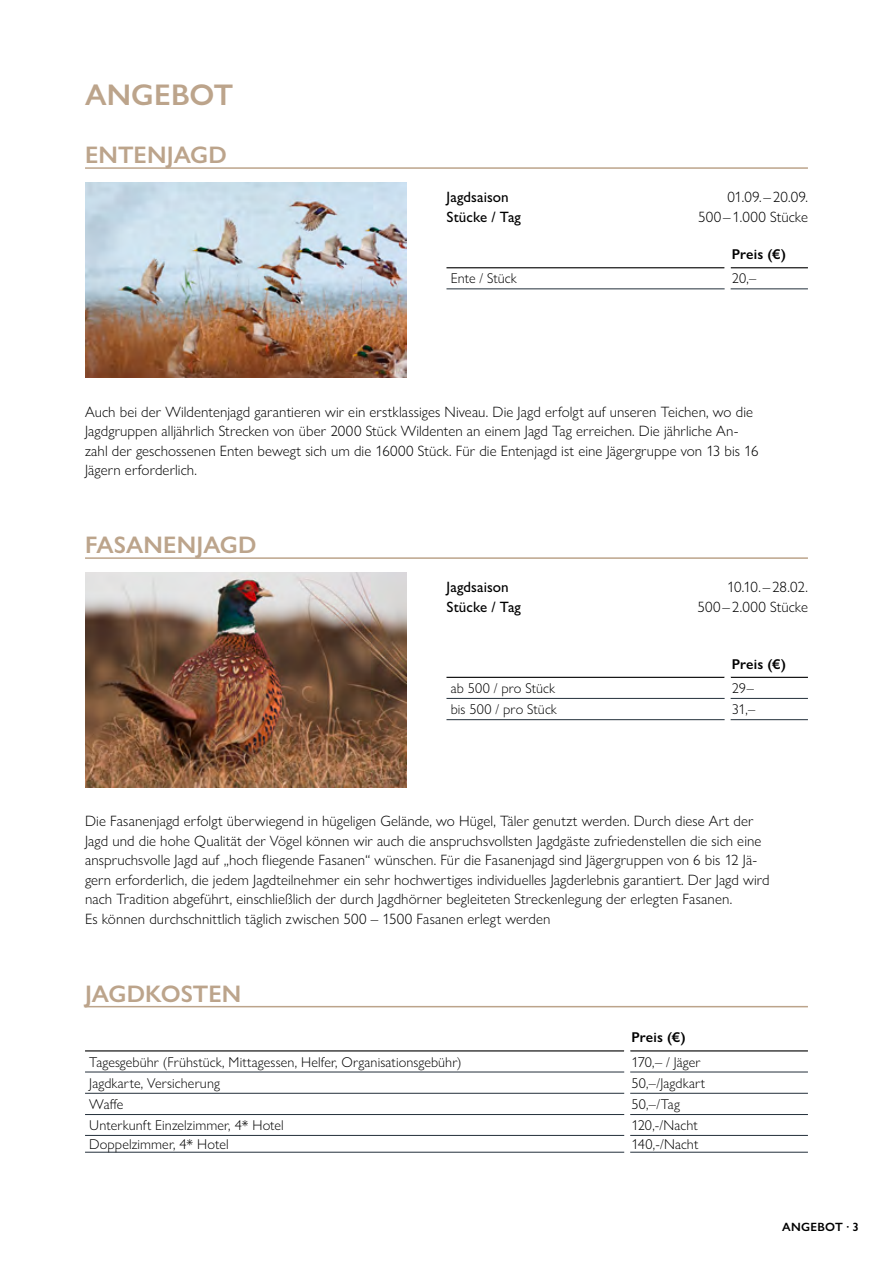
<style>
.page{position:relative;width:893px;height:1263px;background:#fff}
.page>*{position:absolute;margin:0;border:0;box-sizing:border-box;transform-origin:0 0}
.t1{font:600 30px "Gill Sans Nova";letter-spacing:.005em;color:#bca48b}
.t2{font:600 24px "Gill Sans Nova";letter-spacing:.005em;color:#bca48b}
.t3{font:300 15px/19.5px "Gill Sans Nova";letter-spacing:.005em;color:#000}
.t4{font:500 15px "Gill Sans Nova";letter-spacing:.005em;color:#000}
.t5{font:300 14.25px "Gill Sans Nova";letter-spacing:.005em;color:#000}
.t6{font:600 14.25px "Gill Sans Nova";letter-spacing:.01em;color:#000}
.t7{font:600 12px "Gill Sans Nova";color:#000}
</style>
<div class="page">
<img style="left:85px;top:573px;width:321px;height:214px">
<img style="left:85px;top:183px;width:321px;height:195px">
<hr style="left:85px;top:557px;width:723px;height:2px;background:#bca48b">
<hr style="left:85px;top:1006px;width:723px;height:1px;background:#bca48b">
<hr style="left:85px;top:167px;width:723px;height:2px;background:#bca48b">
<hr style="left:85px;top:1050px;width:539px;height:1px;background:#000">
<hr style="left:630px;top:1050px;width:178px;height:1px;background:#000">
<hr style="left:85px;top:1072px;width:539px;height:1px;background:#232f3a">
<hr style="left:630px;top:1072px;width:178px;height:1px;background:#232f3a">
<hr style="left:85px;top:1093px;width:539px;height:1px;background:#232f3a">
<hr style="left:630px;top:1093px;width:178px;height:1px;background:#232f3a">
<hr style="left:85px;top:1114px;width:539px;height:1px;background:#232f3a">
<hr style="left:630px;top:1114px;width:178px;height:1px;background:#232f3a">
<hr style="left:85px;top:1135px;width:539px;height:1px;background:#232f3a">
<hr style="left:630px;top:1135px;width:178px;height:1px;background:#232f3a">
<hr style="left:85px;top:1152px;width:539px;height:1px;background:#232f3a">
<hr style="left:630px;top:1152px;width:178px;height:1px;background:#232f3a">
<hr style="left:446px;top:677px;width:279px;height:1px;background:#000">
<hr style="left:731px;top:677px;width:77px;height:1px;background:#000">
<hr style="left:446px;top:698px;width:279px;height:1px;background:#232f3a">
<hr style="left:731px;top:698px;width:77px;height:1px;background:#232f3a">
<hr style="left:446px;top:719px;width:279px;height:1px;background:#232f3a">
<hr style="left:731px;top:719px;width:77px;height:1px;background:#232f3a">
<hr style="left:446px;top:267px;width:279px;height:1px;background:#000">
<hr style="left:731px;top:267px;width:77px;height:1px;background:#000">
<hr style="left:446px;top:289px;width:279px;height:1px;background:#232f3a">
<hr style="left:731px;top:289px;width:77px;height:1px;background:#232f3a">
<h1 class="t1" style="left:85px;top:76px;width:150px">ANGEBOT</h1>
<h2 class="t2" style="left:85px;top:140px;width:143px">ENTENJAGD</h2>
<p class="t4" style="left:446px;top:188px;width:64px">Jagdsaison</p>
<p class="t3" style="left:727px;top:187px;width:82px">01.09. – 20.09.</p>
<p class="t4" style="left:446px;top:207px;width:76px">Stücke / Tag</p>
<p class="t3" style="left:698px;top:207px;width:111px">500 –1.000 Stücke</p>
<p class="t6" style="left:732px;top:246px;width:56px">Preis (€)</p>
<p class="t5" style="left:451px;top:270px;width:67px">Ente / Stück</p>
<p class="t5" style="left:732px;top:270px;width:26px">20,–</p>
<p class="t3" style="left:85px;top:402px;width:675px">Auch bei der Wildentenjagd garantieren wir ein erstklassiges Niveau. Die Jagd erfolgt auf unseren Teichen, wo die Jagdgruppen alljährlich Strecken von über 2000 Stück Wildenten an einem Jagd Tag erreichen. Die jährliche An&shy;zahl der geschossenen Enten bewegt sich um die 16000 Stück. Für die Entenjagd ist eine Jägergruppe von 13 bis 16<br>Jägern erforderlich.</p>
<h2 class="t2" style="left:85px;top:530px;width:173px">FASANENJAGD</h2>
<p class="t4" style="left:446px;top:578px;width:64px">Jagdsaison</p>
<p class="t3" style="left:727px;top:577px;width:82px">10.10.–28.02.</p>
<p class="t4" style="left:446px;top:597px;width:76px">Stücke / Tag</p>
<p class="t3" style="left:697px;top:597px;width:112px">500–2.000 Stücke</p>
<p class="t6" style="left:732px;top:655px;width:56px">Preis (€)</p>
<p class="t5" style="left:451px;top:679px;width:106px">ab 500 / pro Stück</p>
<p class="t5" style="left:732px;top:679px;width:23px">29–</p>
<p class="t5" style="left:451px;top:701px;width:108px">bis 500 / pro Stück</p>
<p class="t5" style="left:732px;top:701px;width:25px">31,–</p>
<p class="t3" style="left:85px;top:811px;width:686px">Die Fasanenjagd erfolgt überwiegend in hügeligen Gelände, wo Hügel, Täler genutzt werden. Durch diese Art der Jagd und die hohe Qualität der Vögel können wir auch die anspruchsvollsten Jagdgäste zufriedenstellen die sich eine anspruchsvolle Jagd auf „hoch fliegende Fasanen“ wünschen. Für die Fasanenjagd sind Jägergruppen von 6 bis 12 Jä&shy;gern erforderlich, die jedem Jagdteilnehmer ein sehr hochwertiges individuelles Jagderlebnis garantiert. Der Jagd wird nach Tradition abgeführt, einschließlich der durch Jagdhörner begleiteten Streckenlegung der erlegten Fasanen.<br>Es können durchschnittlich täglich zwischen 500 – 1500 Fasanen erlegt werden</p>
<h2 class="t2" style="left:85px;top:979px;width:158px">JAGDKOSTEN</h2>
<p class="t6" style="left:631px;top:1029px;width:56px">Preis (€)</p>
<p class="t5" style="left:89px;top:1053px;width:374px">Tagesgebühr (Frühstück, Mittagessen, Helfer, Organisationsgebühr)</p>
<p class="t5" style="left:631px;top:1053px;width:71px">170,– / Jäger</p>
<p class="t5" style="left:89px;top:1074px;width:132px">Jagdkarte, Versicherung</p>
<p class="t5" style="left:631px;top:1074px;width:75px">50,–/Jagdkart</p>
<p class="t5" style="left:89px;top:1095px;width:36px">Waffe</p>
<p class="t5" style="left:631px;top:1095px;width:50px">50,–/Tag</p>
<p class="t5" style="left:89px;top:1116px;width:196px">Unterkunft Einzelzimmer, 4* Hotel</p>
<p class="t5" style="left:631px;top:1116px;width:68px">120,-/Nacht</p>
<p class="t5" style="left:89px;top:1135px;width:141px">Doppelzimmer, 4* Hotel</p>
<p class="t5" style="left:631px;top:1135px;width:68px">140,-/Nacht</p>
<p class="t7" style="left:782px;top:1219px;width:10px">ange</p>
<p class="t7" style="left:818px;top:1219px;width:43px">bot · 3</p>
</div>
